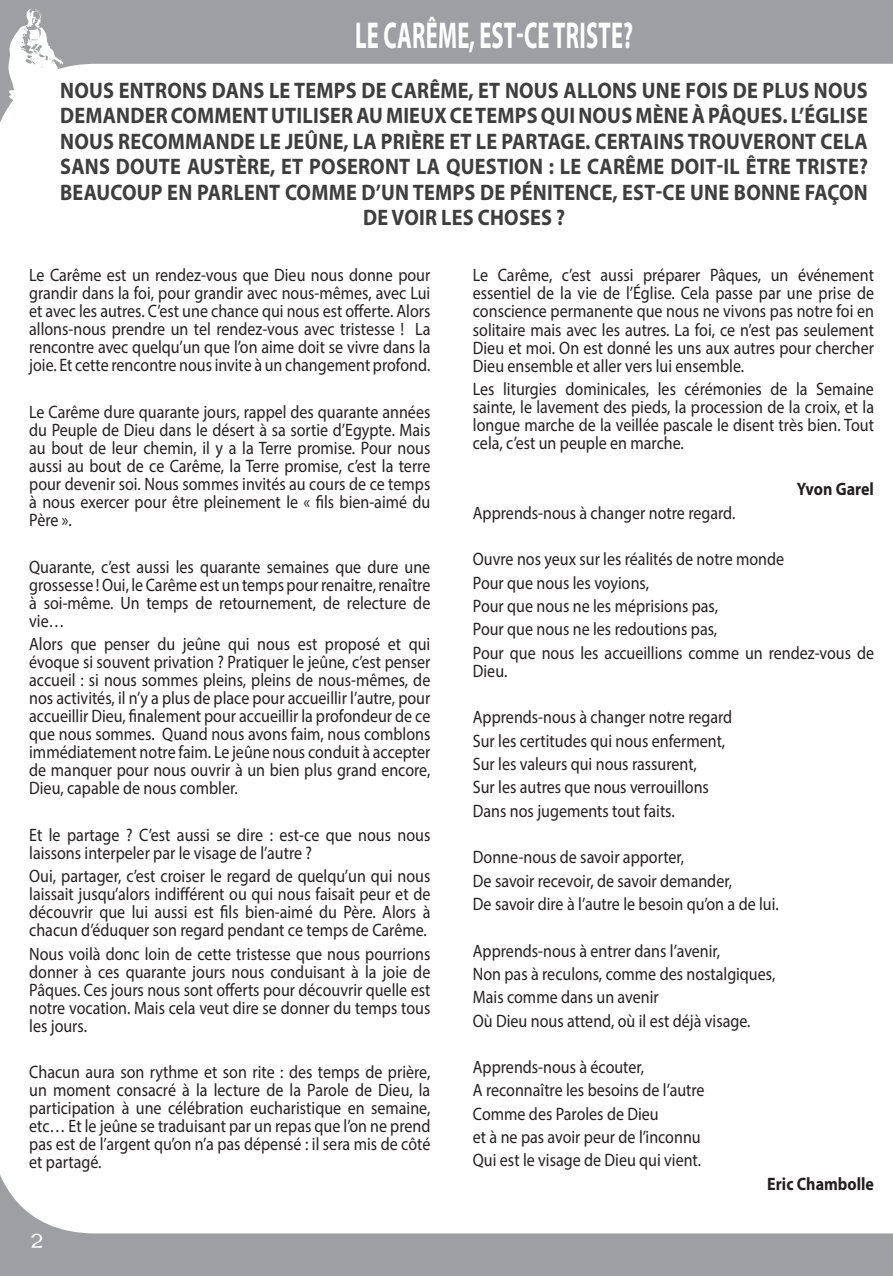
<style>
.page{position:relative;width:893px;height:1276px;background:#fff}
.page>*{position:absolute;margin:0;border:0;box-sizing:border-box;transform-origin:0 0}
.t1{font:700 37.5px "Myriad Pro";letter-spacing:.01em;color:#fff;scale:.6 1}
.t2{font:700 22.5px/25.5px "Myriad Pro";letter-spacing:.01em;color:#3e3e3f;text-align:center;scale:.9 1}
.t3{font:18px/18px "Myriad Pro";color:#231f20;text-align:justify;scale:.89 1}
.t4{font:700 18px "Myriad Pro";color:#231f20;scale:.89 1}
.t5{font:18px "Celtic Hand";color:#fff}
</style>
<div class="page">
<svg style="left:0;top:1175px;width:893px;height:101px"></svg>
<svg style="left:0;top:0;width:893px;height:122px;fill:#9d9fa2"></svg>
<svg style="left:25px;top:32px;width:4px;height:10px"></svg>
<svg style="left:35px;top:10px;width:7px;height:10px"></svg>
<svg style="left:35px;top:45px;width:5px;height:6px"></svg>
<h1 class="t1" style="left:355px;top:11px;width:465px">LE CARÊME, EST-CE TRISTE?</h1>
<p class="t2" style="left:60px;top:77px;width:899px">NOUS ENTRONS DANS LE TEMPS DE CARÊME, ET NOUS ALLONS UNE FOIS DE PLUS NOUS DEMANDER COMMENT UTILISER AU MIEUX CE TEMPS QUI NOUS MÈNE À PÂQUES. L’ÉGLISE NOUS RECOMMANDE LE JEÛNE, LA PRIÈRE ET LE PARTAGE. CERTAINS TROUVERONT CELA SANS DOUTE AUSTÈRE, ET POSERONT LA QUESTION : LE CARÊME DOIT-IL ÊTRE TRISTE?<br>BEAUCOUP EN PARLENT COMME D’UN TEMPS DE PÉNITENCE, EST-CE UNE BONNE FAÇON DE VOIR LES CHOSES ?</p>
<p class="t3" style="left:29px;top:266px;width:452px">Le Carême est un rendez-vous que Dieu nous donne pour grandir dans la foi, pour grandir avec nous-mêmes, avec Lui et avec les autres. C’est une chance qui nous est offerte. Alors allons-nous prendre un tel rendez-vous avec tristesse ! La rencontre avec quelqu’un que l’on aime doit se vivre dans la joie. Et cette rencontre nous invite à un changement profond.</p>
<p class="t3" style="left:29px;top:403px;width:452px">Le Carême dure quarante jours, rappel des quarante années du Peuple de Dieu dans le désert à sa sortie d’Egypte. Mais au bout de leur chemin, il y a la Terre promise. Pour nous aussi au bout de ce Carême, la Terre promise, c’est la terre pour devenir soi. Nous sommes invités au cours de ce temps à nous exercer pour être pleinement le « fils bien-aimé du Père ».</p>
<p class="t3" style="left:29px;top:557px;width:452px">Quarante, c’est aussi les quarante semaines que dure une grossesse ! Oui, le Carême est un temps pour renaitre, renaître à soi-même. Un temps de retournement, de relecture de vie…</p>
<p class="t3" style="left:29px;top:635px;width:452px">Alors que penser du jeûne qui nous est proposé et qui évoque si souvent privation ? Pratiquer le jeûne, c’est penser accueil : si nous sommes pleins, pleins de nous-mêmes, de nos activités, il n’y a plus de place pour accueillir l’autre, pour accueillir Dieu, finalement pour accueillir la profondeur de ce que nous sommes. Quand nous avons faim, nous comblons immédiatement notre faim. Le jeûne nous conduit à accepter de manquer pour nous ouvrir à un bien plus grand encore, Dieu, capable de nous combler.</p>
<p class="t3" style="left:29px;top:825px;width:452px">Et le partage ? C’est aussi se dire : est-ce que nous nous laissons interpeler par le visage de l’autre ?</p>
<p class="t3" style="left:29px;top:867px;width:452px">Oui, partager, c’est croiser le regard de quelqu’un qui nous laissait jusqu’alors indifférent ou qui nous faisait peur et de découvrir que lui aussi est fils bien-aimé du Père. Alors à chacun d’éduquer son regard pendant ce temps de Carême.</p>
<p class="t3" style="left:29px;top:944px;width:452px">Nous voilà donc loin de cette tristesse que nous pourrions donner à ces quarante jours nous conduisant à la joie de Pâques. Ces jours nous sont offerts pour découvrir quelle est notre vocation. Mais cela veut dire se donner du temps tous les jours.</p>
<p class="t3" style="left:29px;top:1063px;width:452px">Chacun aura son rythme et son rite : des temps de prière, un moment consacré à la lecture de la Parole de Dieu, la participation à une célébration eucharistique en semaine, etc… Et le jeûne se traduisant par un repas que l’on ne prend pas est de l’argent qu’on n’a pas dépensé : il sera mis de côté et partagé.</p>
<p class="t5" style="left:31px;top:1233px;width:13px">2</p>
<p class="t3" style="left:473px;top:266px;width:452px">Le Carême, c’est aussi préparer Pâques, un événement essentiel de la vie de l’Église. Cela passe par une prise de conscience permanente que nous ne vivons pas notre foi en solitaire mais avec les autres. La foi, ce n’est pas seulement Dieu et moi. On est donné les uns aux autres pour chercher Dieu ensemble et aller vers lui ensemble.</p>
<p class="t3" style="left:473px;top:379px;width:452px">Les liturgies dominicales, les cérémonies de la Semaine sainte, le lavement des pieds, la procession de la croix, et la longue marche de la veillée pascale le disent très bien. Tout cela, c’est un peuple en marche.</p>
<p class="t4" style="left:797px;top:478px;width:88px">Yvon Garel</p>
<p class="t3" style="left:473px;top:503px;width:296px">Apprends-nous à changer notre regard.</p>
<p class="t3" style="left:473px;top:547px;width:452px;line-height:23.2px;text-align:left">Ouvre nos yeux sur les réalités de notre monde<br>Pour que nous les voyions,<br>Pour que nous ne les méprisions pas,<br>Pour que nous ne les redoutions pas,<br>Pour que nous les accueillions comme un rendez-vous de</p>
<p class="t3" style="left:473px;top:661px;width:40px">Dieu.</p>
<p class="t3" style="left:473px;top:705px;width:293px;line-height:23.2px;text-align:left">Apprends-nous à changer notre regard Sur les certitudes qui nous enferment, Sur les valeurs qui nous rassurent,<br>Sur les autres que nous verrouillons Dans nos jugements tout faits.</p>
<p class="t3" style="left:473px;top:845px;width:345px;line-height:23.2px;text-align:left">Donne-nous de savoir apporter,<br>De savoir recevoir, de savoir demander,<br>De savoir dire à l’autre le besoin qu’on a de lui.</p>
<p class="t3" style="left:473px;top:938px;width:341px;line-height:23.2px;text-align:left">Apprends-nous à entrer dans l’avenir,<br>Non pas à reculons, comme des nostalgiques, Mais comme dans un avenir<br>Où Dieu nous attend, où il est déjà visage.</p>
<p class="t3" style="left:473px;top:1055px;width:262px;line-height:23.2px;text-align:left">Apprends-nous à écouter,<br>A reconnaître les besoins de l’autre<br>Comme des Paroles de Dieu<br>et à ne pas avoir peur de l’inconnu<br>Qui est le visage de Dieu qui vient.</p>
<p class="t4" style="left:767px;top:1172px;width:121px">Eric Chambolle</p>
</div>
